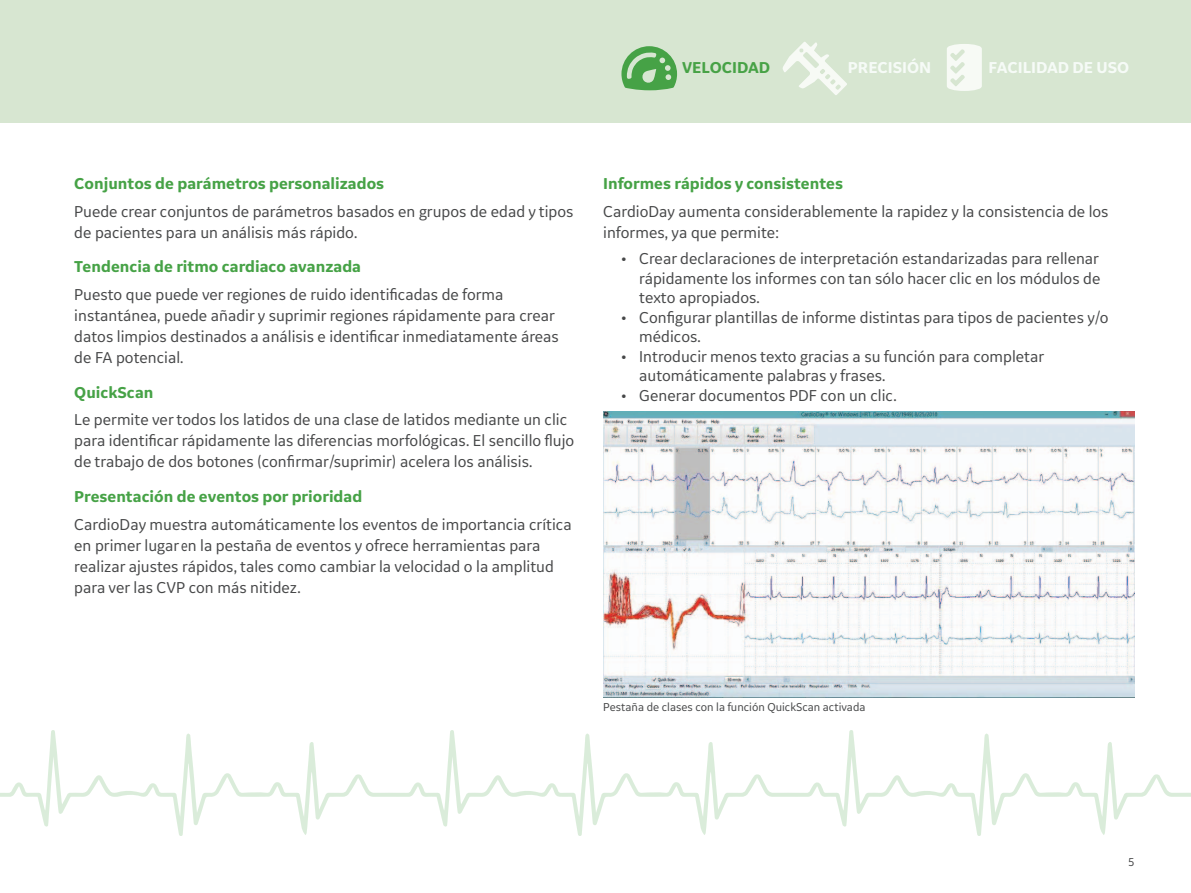
<style>
.page{position:relative;width:1191px;height:893px;background:#fff}
.page>*{position:absolute;margin:0;border:0;box-sizing:border-box;transform-origin:0 0}
.t1{font:16.5px/21px "GE Inspira Sans";color:#464748}
.t2{font:700 16.5px "GE Inspira Sans";color:#46a246}
.t3{font:700 16.5px "GE Inspira Sans";color:#f6fbf7}
.t4{font:700 16.5px "GE Inspira Sans";color:#47a246}
.t5{font:12px "GE Inspira Sans";color:#464748}
</style>
<div class="page">
<div style="left:0;top:0;width:1191px;height:122px;background:#d7e6d1"></div>
<img style="left:603px;top:411px;width:531px;height:286px">
<svg style="left:0;top:730px;width:1191px;height:106px"></svg>
<svg style="left:947px;top:44px;width:34px;height:47px"></svg>
<svg style="left:782px;top:42px;width:65px;height:53px"></svg>
<svg style="left:621px;top:46px;width:56px;height:44px"></svg>
<p class="t4" style="left:682px;top:57px;width:90px">VELOCIDAD</p>
<p class="t3" style="left:848px;top:57px;width:85px">PRECISIÓN</p>
<p class="t3" style="left:988px;top:57px;width:142px">FACILIDAD DE USO</p>
<p class="t2" style="left:74px;top:173px;width:311px">Conjuntos de parámetros personalizados</p>
<p class="t1" style="left:74px;top:200px;width:501px">Puede crear conjuntos de parámetros basados en grupos de edad y tipos de pacientes para un análisis más rápido.</p>
<p class="t2" style="left:74px;top:257px;width:288px">Tendencia de ritmo cardiaco avanzada</p>
<p class="t1" style="left:74px;top:284px;width:486px">Puesto que puede ver regiones de ruido identificadas de forma instantánea, puede añadir y suprimir regiones rápidamente para crear datos limpios destinados a análisis e identificar inmediatamente áreas de FA potencial.</p>
<p class="t2" style="left:74px;top:382px;width:81px">QuickScan</p>
<p class="t1" style="left:74px;top:409px;width:501px">Le permite ver todos los latidos de una clase de latidos mediante un clic para identificar rápidamente las diferencias morfológicas. El sencillo flujo de trabajo de dos botones (confirmar/suprimir) acelera los análisis.</p>
<p class="t2" style="left:74px;top:486px;width:289px">Presentación de eventos por prioridad</p>
<p class="t1" style="left:74px;top:513px;width:499px">CardioDay muestra automáticamente los eventos de importancia crítica en primer lugaren la pestaña de eventos y ofrece herramientas para realizar ajustes rápidos, tales como cambiar la velocidad o la amplitud para ver las CVP con más nitidez.</p>
<p class="t2" style="left:603px;top:173px;width:241px">Informes rápidos y consistentes</p>
<p class="t1" style="left:603px;top:200px;width:507px">CardioDay aumenta considerablemente la rapidez y la consistencia de los informes, ya que permite:</p>
<p class="t1" style="left:639px;top:248px;width:463px;line-height:19.5px;text-align:justify;text-indent:-18px">• Crear declaraciones de interpretación estandarizadas para rellenar rápidamente los informes con tan sólo hacer clic en los módulos de texto apropiados.</p>
<p class="t1" style="left:639px;top:307px;width:471px;line-height:19.5px;text-indent:-18px">• Configurar plantillas de informe distintas para tipos de pacientes y/o médicos.</p>
<p class="t1" style="left:639px;top:346px;width:406px;line-height:19.5px;text-indent:-18px">• Introducir menos texto gracias a su función para completar automáticamente palabras y frases.</p>
<p class="t1" style="left:621px;top:384px;width:277px">• Generar documentos PDF con un clic.</p>
<p class="t5" style="left:603px;top:699px;width:264px">Pestaña de clases con la función QuickScan activada</p>
<p class="t5" style="left:1128px;top:855px;width:8px">5</p>
</div>
